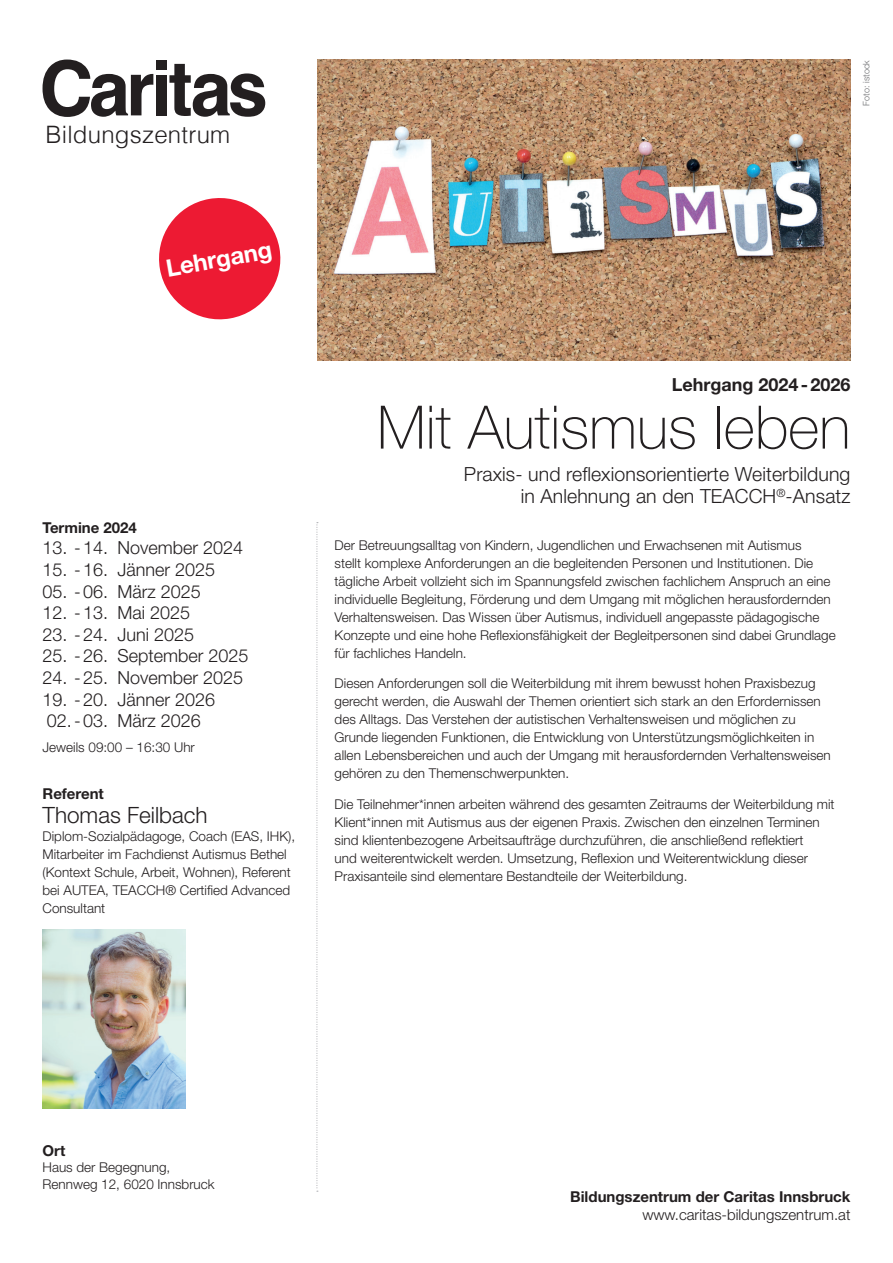
<style>
.page{position:relative;width:893px;height:1263px;background:#fff}
.page>*{position:absolute;margin:0;border:0;box-sizing:border-box;transform-origin:0 0}
.t1{font:100 60px "Helvetica Neue LT Std";color:#231f20}
.t2{font:300 24px "Helveticafor Caritas";letter-spacing:.01em;color:#231f20}
.t3{font:700 24px "Helvetica Neue LT Std";color:#fff}
.t4{font:300 22.5px "Helvetica Neue LT Std";color:#231f20}
.t5{font:300 19.5px/22.5px "Helvetica Neue LT Std";letter-spacing:.005em;color:#231f20;text-align:right}
.t6{font:300 18px/21.6px "Helvetica Neue LT Std";color:#231f20}
.t7{font:700 18px "Helvetica Neue LT Std";color:#231f20}
.t8{font:700 15px "Helvetica Neue LT Std";color:#231f20}
.t9{font:300 15px "Helvetica Neue LT Std";color:#231f20}
.t10{font:300 13.5px/18px "Helvetica Neue LT Std";color:#231f20}
.t11{font:300 9px "Helvetica Neue LT Std";color:#6c6d70}
</style>
<div class="page">
<div style="left:156px;top:60px;width:11px;height:10px;background:#231f20"></div>
<div style="left:156px;top:75px;width:11px;height:40px;background:#231f20"></div>
<svg style="left:169px;top:64px;width:96px;height:53px"></svg>
<svg style="left:43px;top:60px;width:110px;height:57px"></svg>
<img style="left:43px;top:930px;width:143px;height:179px">
<img style="left:317px;top:60px;width:533px;height:300px">
<svg style="left:316px;top:522px;width:2px;height:670px"></svg>
<svg style="left:159px;top:198px;width:122px;height:122px"></svg>
<h2 class="t2" style="left:46px;top:120px;width:186px">Bildungszentrum</h2>
<h2 class="t3" style="left:164px;top:253px;width:109px;rotate:-10deg">Lehrgang</h2>
<p class="t8" style="left:43px;top:518px;width:96px">Termine 2024</p>
<h3 class="t6" style="left:43px;top:537px;width:202px">13. -14. November 2024</h3>
<h3 class="t6" style="left:43px;top:558px;width:174px">15. -16. Jänner 2025</h3>
<h3 class="t6" style="left:43px;top:580px;width:160px">05. -06. März 2025</h3>
<h3 class="t6" style="left:43px;top:602px;width:149px">12. -13. Mai 2025</h3>
<h3 class="t6" style="left:43px;top:623px;width:153px">23. -24. Juni 2025</h3>
<h3 class="t6" style="left:43px;top:645px;width:208px">25. -26. September 2025</h3>
<h3 class="t6" style="left:43px;top:666px;width:202px">24. -25. November 2025</h3>
<h3 class="t6" style="left:43px;top:688px;width:174px">19. -20. Jänner 2026<br>02.-03. März 2026</h3>
<p class="t10" style="left:43px;top:738px;width:154px">Jeweils 09:00 – 16:30 Uhr</p>
<p class="t8" style="left:43px;top:784px;width:63px">Referent</p>
<h3 class="t4" style="left:43px;top:801px;width:167px">Thomas Feilbach</h3>
<p class="t10" style="left:43px;top:827px;width:254px">Diplom-Sozialpädagoge, Coach (EAS, IHK), Mitarbeiter im Fachdienst Autismus Bethel (Kontext Schule, Arbeit, Wohnen), Referent bei AUTEA, TEACCH® Certified Advanced Consultant</p>
<p class="t11" style="left:861px;top:106px;width:47px;rotate:-90deg">Foto: istock</p>
<h3 class="t7" style="left:672px;top:373px;width:180px">Lehrgang 2024-2026</h3>
<h1 class="t1" style="left:377px;top:393px;width:475px">Mit Autismus leben</h1>
<h3 class="t5" style="left:464px;top:462px;width:388px">Praxis- und reflexionsorientierte Weiterbildung in Anlehnung an den TEACCH<sup>®</sup>-Ansatz</h3>
<p class="t10" style="left:335px;top:536px;width:503px">Der Betreuungsalltag von Kindern, Jugendlichen und Erwachsenen mit Autismus<br>stellt komplexe Anforderungen an die begleitenden Personen und Institutionen. Die tägliche Arbeit vollzieht sich im Spannungsfeld zwischen fachlichem Anspruch an eine individuelle Begleitung, Förderung und dem Umgang mit möglichen herausfordernden Verhaltensweisen. Das Wissen über Autismus, individuell angepasste pädagogische Konzepte und eine hohe Reflexionsfähigkeit der Begleitpersonen sind dabei Grundlage für fachliches Handeln.</p>
<p class="t10" style="left:335px;top:674px;width:498px">Diesen Anforderungen soll die Weiterbildung mit ihrem bewusst hohen Praxisbezug gerecht werden, die Auswahl der Themen orientiert sich stark an den Erfordernissen des Alltags. Das Verstehen der autistischen Verhaltensweisen und möglichen zu Grunde liegenden Funktionen, die Entwicklung von Unterstützungsmöglichkeiten in allen Lebensbereichen und auch der Umgang mit herausfordernden Verhaltensweisen gehören zu den Themenschwerpunkten.</p>
<p class="t10" style="left:335px;top:795px;width:501px">Die Teilnehmer*innen arbeiten während des gesamten Zeitraums der Weiterbildung mit Klient*innen mit Autismus aus der eigenen Praxis. Zwischen den einzelnen Terminen sind klientenbezogene Arbeitsaufträge durchzuführen, die anschließend reflektiert<br>und weiterentwickelt werden. Umsetzung, Reflexion und Weiterentwicklung dieser Praxisanteile sind elementare Bestandteile der Weiterbildung.</p>
<p class="t8" style="left:43px;top:1141px;width:24px">Ort</p>
<p class="t10" style="left:43px;top:1159px;width:174px;line-height:16.2px">Haus der Begegnung,<br>Rennweg 12, 6020 Innsbruck</p>
<p class="t8" style="left:570px;top:1188px;width:282px">Bildungszentrum der Caritas Innsbruck</p>
<p class="t9" style="left:642px;top:1206px;width:210px">www.caritas-bildungszentrum.at</p>
</div>
